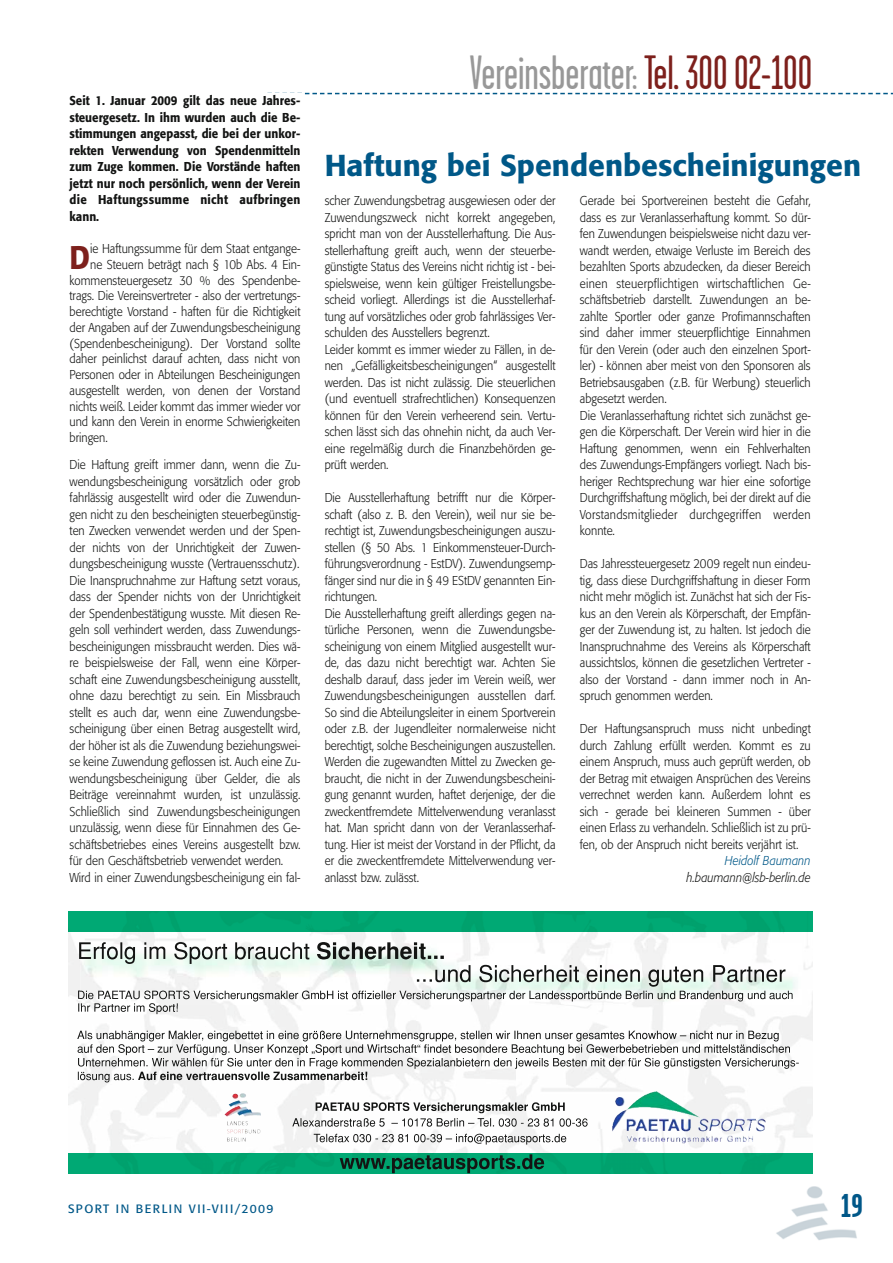
<style>
.page{position:relative;width:893px;height:1263px;background:#fff}
.page>*{position:absolute;margin:0;border:0;box-sizing:border-box;transform-origin:0 0}
.t1{font:48px "Garage Gothic";color:#989898}
.t2{font:700 33px "Garage Gothic";color:#005788}
.t3{font:500 32.4px "Formata";color:#7d201c;scale:.9 1}
.t4{font:500 30px "Formata";color:#005888}
.t5{font:300 12.75px/16.5px "Formata";color:#131413;scale:.9 1}
.t6{font:500 12.75px/16.5px "Formata";letter-spacing:.025em;color:#131413;text-align:justify;scale:.9 1}
.t7{font:italic 300 12.75px "Formata";color:#131413;scale:.9 1}
.t8{font:italic 300 12.75px "Formata";color:#005888;scale:.9 1}
.t9{font:12px "Formata";letter-spacing:.115em;color:#005888}
.s1{color:#7d201c}
</style>
<div class="page">
<img style="left:776px;top:1186px;width:81px;height:54px">
<svg style="left:304px;top:93px;width:589px;height:1px"></svg>
<img style="left:68px;top:931px;width:744px;height:24px">
<img style="left:108px;top:1014px;width:664px;height:139px">
<img style="left:633px;top:1137px;width:112px;height:6px">
<svg style="left:77px;top:1030px;width:722px;height:52px"></svg>
<div style="left:68px;top:911px;width:744px;height:20px;background:#00a974"></div>
<div style="left:68px;top:1153px;width:744px;height:20px;background:#00a974"></div>
<svg style="left:340px;top:1154px;width:204px;height:19px"></svg>
<svg style="left:78px;top:942px;width:715px;height:72px"></svg>
<img style="left:227px;top:1129px;width:33px;height:12px">
<svg style="left:292px;top:1102px;width:296px;height:25px"></svg>
<svg style="left:314px;top:1133px;width:252px;height:11px"></svg>
<p class="t6" style="left:70px;top:93px;width:258px">Seit 1. Januar 2009 gilt das neue Jahres - steu ergesetz. In ihm wurden auch die Be - stim mungen angepasst, die bei der unkor&shy;rekten Verwendung von Spendenmitteln zum Zuge kommen. Die Vorstände haften jetzt nur noch persönlich, wenn der Verein die Haftungssumme nicht aufbringen kann.</p>
<h3 class="t3" style="left:70px;top:243px;width:24px">D</h3>
<p class="t5" style="left:90px;top:241px;width:235px">ie Haftungssumme für dem Staat entgange-</p>
<p class="t5" style="left:90px;top:257px;width:235px">ne Steuern beträgt nach § 10b Abs. 4 Ein -</p>
<p class="t5" style="left:70px;top:273px;width:258px">kom mensteuergesetz 30 % des Spendenbe -</p>
<p class="t5" style="left:70px;top:288px;width:258px">trags. Die Vereinsvertreter - also der vertre tungs -</p>
<p class="t5" style="left:70px;top:304px;width:258px">be rechtigte Vorstand - haften für die Richtigkeit</p>
<p class="t5" style="left:70px;top:320px;width:258px">der Angaben auf der Zuwendungsbescheinigung</p>
<p class="t5" style="left:70px;top:336px;width:258px">(Spendenbescheinigung). Der Vorstand sollte</p>
<p class="t5" style="left:70px;top:351px;width:258px">da her peinlichst darauf achten, dass nicht von</p>
<p class="t5" style="left:70px;top:367px;width:258px">Personen oder in Abteilungen Bescheinigungen</p>
<p class="t5" style="left:70px;top:383px;width:258px">aus gestellt werden, von denen der Vorstand</p>
<p class="t5" style="left:70px;top:399px;width:258px">nichts weiß. Leider kommt das immer wieder vor</p>
<p class="t5" style="left:70px;top:415px;width:258px">und kann den Verein in enorme Schwierigkeiten</p>
<p class="t5" style="left:70px;top:430px;width:44px">bringen.</p>
<p class="t5" style="left:70px;top:457px;width:258px">Die Haftung greift immer dann, wenn die Zu - wen dungs bescheinigung vorsätzlich oder grob fahr lässig ausgestellt wird oder die Zuwen dun - gen nicht zu den bescheinigten steuerbegünstig&shy;ten Zwecken verwendet werden und der Spen - der nichts von der Unrichtigkeit der Zuwen - dungs be scheinigung wusste (Vertrauensschutz).<br>Die Inanspruchnahme zur Haftung setzt voraus, dass der Spender nichts von der Unrichtigkeit der Spendenbestätigung wusste. Mit diesen Re - geln soll verhindert werden, dass Zuwen dungs - be scheinigungen missbraucht werden. Dies wä - re beispielsweise der Fall, wenn eine Kör per - schaft eine Zuwendungsbescheinigung ausstellt, oh ne dazu berechtigt zu sein. Ein Missbrauch stellt es auch dar, wenn eine Zuwendungs be - schei nigung über einen Betrag ausgestellt wird, der höher ist als die Zuwendung beziehungswei&shy;se keine Zuwendung geflossen ist. Auch eine Zu - wen dungsbescheinigung über Gelder, die als Bei träge vereinnahmt wurden, ist unzulässig.<br>Schließ lich sind Zuwendungsbescheinigungen un zulässig, wenn diese für Einnahmen des Ge - schäftsbetriebes eines Vereins ausgestellt bzw. für den Geschäftsbetrieb verwendet werden.<br>Wird in einer Zuwendungsbescheinigung ein fal -</p>
<h1 class="t1" style="left:470px;top:54px;width:344px">Vereinsberater: <span class="s1">Tel. 300 02-100</span></h1>
<h3 class="t4" style="left:325px;top:152px;width:538px">Haftung bei Spendenbescheinigungen</h3>
<p class="t5" style="left:325px;top:193px;width:258px">scher Zuwendungsbetrag ausgewiesen oder der Zu wendungszweck nicht korrekt angegeben, spricht man von der Ausstellerhaftung. Die Aus - stel lerhaftung greift auch, wenn der steuerbe&shy;günstigte Status des Vereins nicht richtig ist - bei&shy;spielsweise, wenn kein gültiger Freistellungs be - scheid vorliegt. Allerdings ist die Ausstel ler haf - tung auf vorsätzliches oder grob fahrlässiges Ver - schul den des Ausstellers begrenzt.<br>Leider kommt es immer wieder zu Fällen, in de - nen „Gefälligkeitsbescheinigungen“ ausgestellt wer den. Das ist nicht zulässig. Die steuerlichen (und eventuell strafrechtlichen) Konsequenzen kön nen für den Verein verheerend sein. Vertu&shy;schen lässt sich das ohnehin nicht, da auch Ver - eine regelmäßig durch die Finanzbehörden ge - prüft werden.</p>
<p class="t5" style="left:325px;top:490px;width:258px">Die Ausstellerhaftung betrifft nur die Kör per - schaft (also z. B. den Verein), weil nur sie be - rech tigt ist, Zuwendungsbescheinigungen aus zu - stel len (§ 50 Abs. 1 Einkommensteuer-Durch - füh rungsverordnung - EstDV). Zuwen dungs emp - fänger sind nur die in § 49 EStDV genannten Ein - rich tungen.<br>Die Ausstellerhaftung greift allerdings gegen na - tür liche Personen, wenn die Zuwendungs be - schei nigung von einem Mitglied ausgestellt wur - de, das dazu nicht berechtigt war. Achten Sie des halb darauf, dass jeder im Verein weiß, wer Zu wendungsbescheinigungen ausstellen darf.<br>So sind die Abteilungsleiter in einem Sportverein oder z.B. der Jugendleiter normalerweise nicht be rechtigt, solche Bescheinigungen auszustellen.<br>Werden die zugewandten Mittel zu Zwecken ge - braucht, die nicht in der Zuwendungs be schei ni - gung genannt wurden, haftet derjenige, der die zweckentfremdete Mittelverwendung veranlasst hat. Man spricht dann von der Veranlasserhaf&shy;tung. Hier ist meist der Vorstand in der Pflicht, da er die zweckentfremdete Mittelverwendung ver - an lasst bzw. zulässt.</p>
<p class="t5" style="left:580px;top:193px;width:258px">Gerade bei Sportvereinen besteht die Gefahr, dass es zur Veranlasserhaftung kommt. So dür&shy;fen Zuwendungen beispielsweise nicht dazu ver - wandt werden, etwaige Verluste im Bereich des bezahlten Sports abzudecken, da dieser Be reich einen steuerpflichtigen wirtschaftlichen Ge - schäfts betrieb darstellt. Zuwendungen an be - zahl te Sportler oder ganze Profimannschaften sind daher immer steuerpflichtige Einnahmen für den Verein (oder auch den einzelnen Sport&shy;ler) - können aber meist von den Sponsoren als Be triebsausgaben (z.B. für Werbung) steuerlich ab gesetzt werden.<br>Die Veranlasserhaftung richtet sich zunächst ge - gen die Körperschaft. Der Verein wird hier in die Haf tung genommen, wenn ein Fehlverhalten des Zuwendungs-Empfängers vorliegt. Nach bis&shy;heriger Rechtsprechung war hier eine sofortige Durch griffshaftung möglich, bei der direkt auf die Vor standsmitglieder durchgegriffen werden konn te.</p>
<p class="t5" style="left:580px;top:556px;width:258px;text-align:justify">Das Jahressteuergesetz 2009 regelt nun eindeu&shy;tig, dass diese Durchgriffshaftung in dieser Form nicht mehr möglich ist. Zunächst hat sich der Fis - kus an den Verein als Körperschaft, der Em pfän - ger der Zuwendung ist, zu halten. Ist jedoch die In anspruchnahme des Vereins als Körperschaft aussichtslos, können die gesetzlichen Vertreter - al so der Vorstand - dann immer noch in An - spruch genommen werden.</p>
<p class="t5" style="left:580px;top:721px;width:258px;text-align:justify">Der Haftungsanspruch muss nicht unbedingt durch Zahlung erfüllt werden. Kommt es zu einem Anspruch, muss auch geprüft werden, ob der Betrag mit etwaigen Ansprüchen des Vereins verrechnet werden kann. Außerdem lohnt es sich - gerade bei kleineren Summen - über einen Erlass zu verhandeln. Schließlich ist zu prü&shy;fen, ob der Anspruch nicht bereits verjährt ist.</p>
<p class="t8" style="left:725px;top:855px;width:97px">Heidolf Baumann</p>
<p class="t7" style="left:687px;top:871px;width:139px">h.baumann@lsb-berlin.de</p>
<p class="t9" style="left:68px;top:1203px;width:207px">SPORT IN BERLIN VII-VIII/2009</p>
<h2 class="t2" style="left:841px;top:1193px;width:23px">19</h2>
</div>
